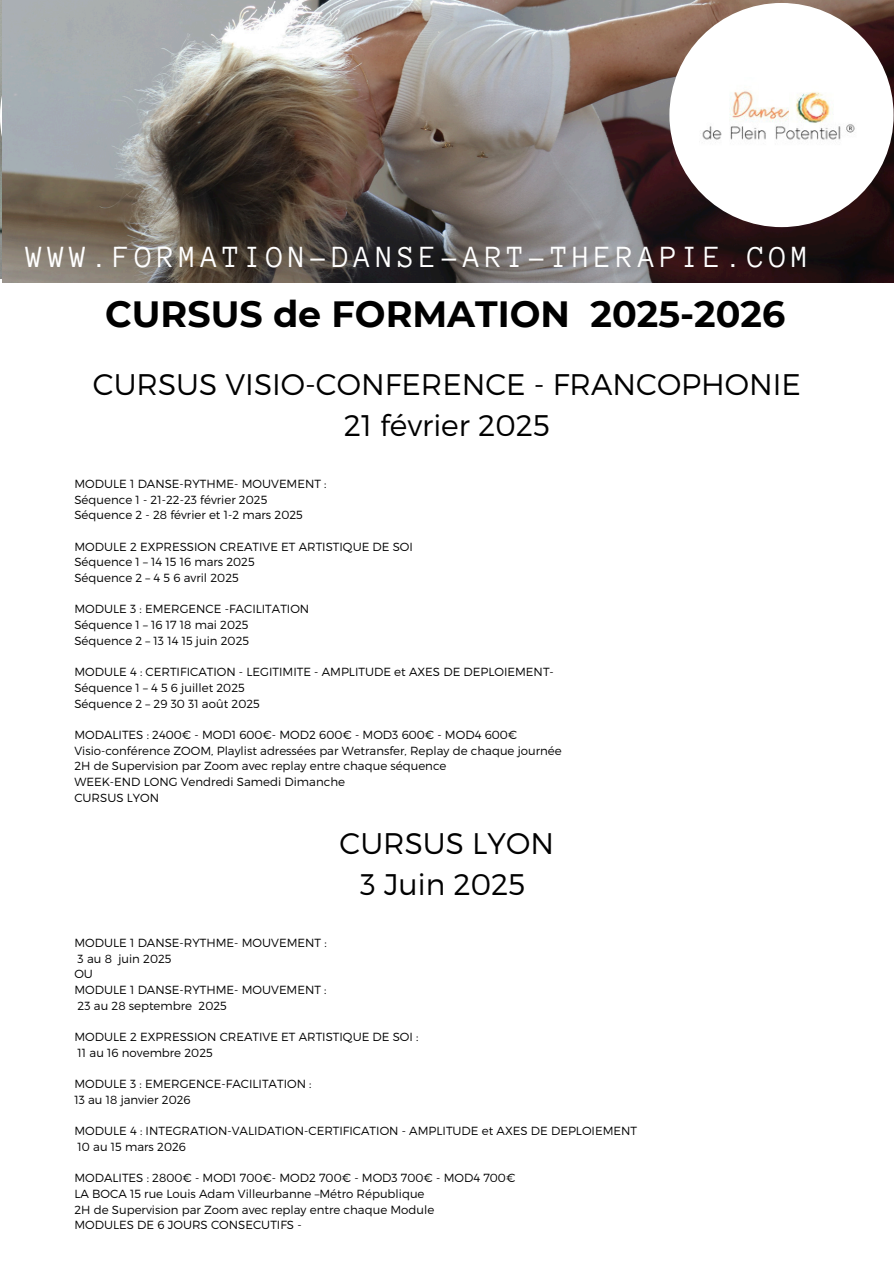
<style>
.page{position:relative;width:894px;height:1264px;background:#fff}
.page>*{position:absolute;margin:0;border:0;box-sizing:border-box;transform-origin:0 0}
.t1{font:700 36.45px "Montserrat";color:#000}
.t2{font:31.5px "Anonymous Pro";letter-spacing:-.41em;color:#fff}
.t3{font:300 29.7px/41.1px "Montserrat";color:#000;text-align:center}
.t4{font:300 11.7px/15.8px "Montserrat";color:#000}
</style>
<div class="page">
<img style="left:2px;top:0;width:891px;height:282px">
<img style="left:669px;top:3px;width:224px;height:224px;border-radius:50%">
<h2 class="t2" style="left:26px;top:241px;width:810px">W WWWW.WF.OFROMRAMTAITOINO-ND-ADNASNES-EA-RATR-TT-HTEHREARPAIPEI.EC.OCMO M</h2>
<p class="t1" style="left:105px;top:292px;width:681px">CURSUS de FORMATION 2025-2026</p>
<h3 class="t3" style="left:93px;top:362px;width:709px">CURSUS VISIO-CONFERENCE - FRANCOPHONIE<br>21 février 2025</h3>
<p class="t4" style="left:74px;top:475px;width:254px">MODULE 1 DANSE-RYTHME- MOUVEMENT :<br>Séquence 1 - 21-22-23 février 2025<br>Séquence 2 - 28 février et 1-2 mars 2025</p>
<p class="t4" style="left:74px;top:538px;width:340px">MODULE 2 EXPRESSION CREATIVE ET ARTISTIQUE DE SOI<br>Séquence 1 – 14 15 16 mars 2025<br>Séquence 2 – 4 5 6 avril 2025</p>
<p class="t4" style="left:74px;top:601px;width:236px">MODULE 3 : EMERGENCE -FACILITATION<br>Séquence 1 – 16 17 18 mai 2025<br>Séquence 2 – 13 14 15 juin 2025</p>
<p class="t4" style="left:74px;top:663px;width:481px">MODULE 4 : CERTIFICATION - LEGITIMITE - AMPLITUDE et AXES DE DEPLOIEMENT-<br>Séquence 1 – 4 5 6 juillet 2025<br>Séquence 2 – 29 30 31 août 2025</p>
<p class="t4" style="left:74px;top:726px;width:488px">MODALITES : 2400€ - MOD1 600€- MOD2 600€ - MOD3 600€ - MOD4 600€ Visio-conférence ZOOM, Playlist adressées par Wetransfer, Replay de chaque journée 2H de Supervision par Zoom avec replay entre chaque séquence<br>WEEK-END LONG Vendredi Samedi Dimanche<br>CURSUS LYON</p>
<h3 class="t3" style="left:339px;top:821px;width:216px">CURSUS LYON<br>3 Juin 2025</h3>
<p class="t4" style="left:74px;top:934px;width:254px">MODULE 1 DANSE-RYTHME- MOUVEMENT :<br>3 au 8 juin 2025<br>OU<br>MODULE 1 DANSE-RYTHME- MOUVEMENT :<br>23 au 28 septembre 2025</p>
<p class="t4" style="left:74px;top:1028px;width:345px">MODULE 2 EXPRESSION CREATIVE ET ARTISTIQUE DE SOI :<br>11 au 16 novembre 2025</p>
<p class="t4" style="left:74px;top:1075px;width:239px">MODULE 3 : EMERGENCE-FACILITATION :<br>13 au 18 janvier 2026</p>
<p class="t4" style="left:74px;top:1122px;width:564px">MODULE 4 : INTEGRATION-VALIDATION-CERTIFICATION - AMPLITUDE et AXES DE DEPLOIEMENT<br>10 au 15 mars 2026</p>
<p class="t4" style="left:74px;top:1169px;width:442px">MODALITES : 2800€ - MOD1 700€- MOD2 700€ - MOD3 700€ - MOD4 700€ LA BOCA 15 rue Louis Adam Villeurbanne –Métro République<br>2H de Supervision par Zoom avec replay entre chaque Module<br>MODULES DE 6 JOURS CONSECUTIFS -</p>
</div>
